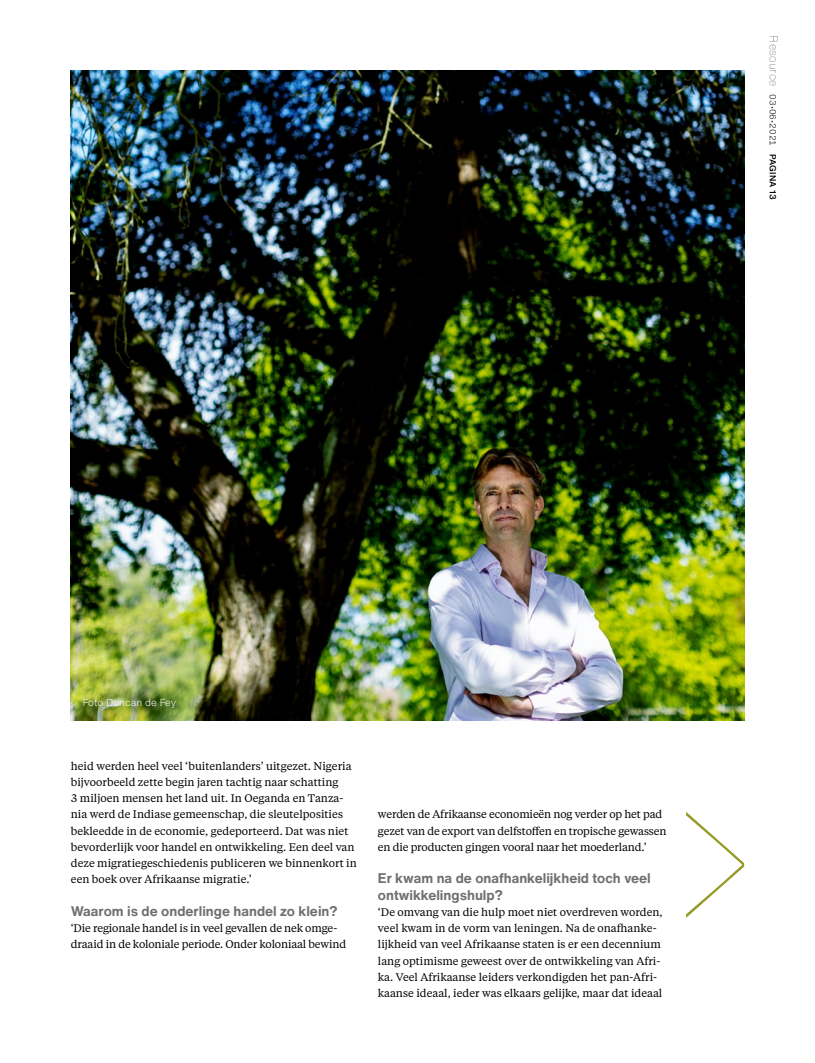
<style>
.page{position:relative;width:815px;height:1063px;background:#fff}
.page>*{position:absolute;margin:0;border:0;box-sizing:border-box;transform-origin:0 0}
.t1{font:250px "Helvetica Now Display Hair";color:#969a27;scale:.6 1}
.t2{font:700 13.75px/16.2px "Helvetica Now Text";color:#706f6f}
.t3{font:11px/16.2px "Tiempos Text";color:#000}
.t4{font:300 10px "Helvetica Now Text";color:#fff}
.t5{font:300 8.75px "Helvetica Now Text";letter-spacing:.01em;color:#000}
.s1{font-weight:100;font-size:11.25px}
.s2{font-weight:500}
</style>
<div class="page">
<img style="left:71px;top:71px;width:673px;height:649px">
<p class="t5" style="left:779px;top:35px;width:166px;rotate:90deg"><span class="s1">Resource</span> 03•06•2021 <span class="s2">PAGINA 13</span></p>
<p class="t4" style="left:83px;top:695px;width:95px">Foto Duncan de Fey</p>
<p class="t3" style="left:71px;top:757px;width:288px">heid werden heel veel ‘buitenlanders’ uitgezet. Nigeria bijvoorbeeld zette begin jaren tachtig naar schatting<br>3 miljoen mensen het land uit. In Oeganda en Tanza&shy;nia werd de Indiase gemeenschap, die sleutelposities bekleedde in de economie, gedeporteerd. Dat was niet bevorderlijk voor handel en ontwikkeling. Een deel van deze migratiegeschiedenis publiceren we binnenkort in een boek over Afrikaanse migratie.’</p>
<p class="t2" style="left:71px;top:903px;width:268px">Waarom is de onderlinge handel zo klein?</p>
<p class="t3" style="left:71px;top:920px;width:277px">‘Die regionale handel is in veel gevallen de nek omge&shy;draaid in de koloniale periode. Onder koloniaal bewind</p>
<p class="t3" style="left:378px;top:806px;width:290px">werden de Afrikaanse economieën nog verder op het pad gezet van de export van delfstoffen en tropische gewassen en die producten gingen vooral naar het moederland.’</p>
<p class="t2" style="left:378px;top:870px;width:274px">Er kwam na de onafhankelijkheid toch veel ontwikkelingshulp?</p>
<p class="t3" style="left:378px;top:903px;width:286px">‘De omvang van die hulp moet niet overdreven worden, veel kwam in de vorm van leningen. Na de onafhanke&shy;lijkheid van veel Afrikaanse staten is er een decennium lang optimisme geweest over de ontwikkeling van Afri&shy;ka. Veel Afrikaanse leiders verkondigden het pan-Afri&shy;kaanse ideaal, ieder was elkaars gelijke, maar dat ideaal</p>
<h1 class="t1" style="left:753px;top:1035px;width:128px;rotate:-180deg">&lt;</h1>
</div>
